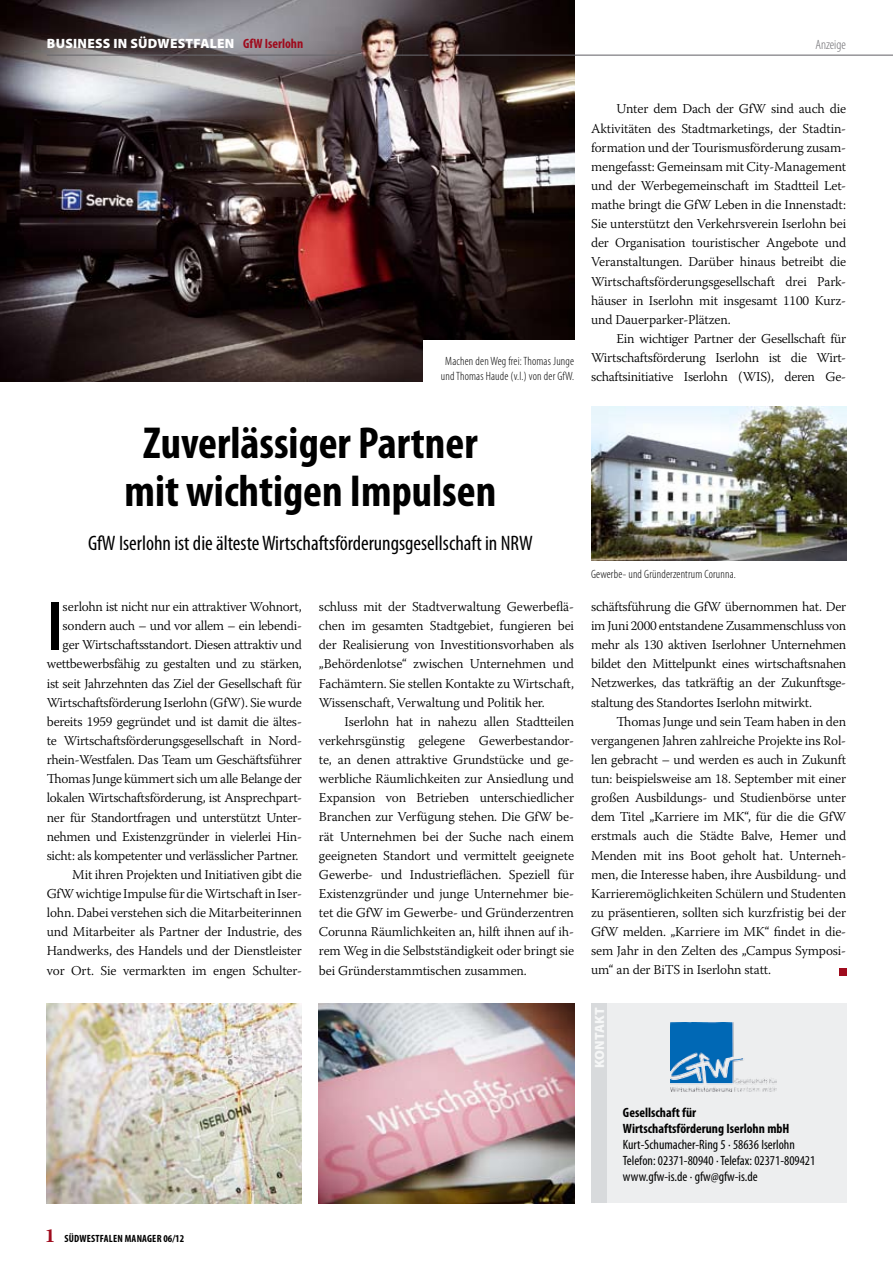
<style>
.page{position:relative;width:893px;height:1263px;background:#fff}
.page>*{position:absolute;margin:0;border:0;box-sizing:border-box;transform-origin:0 0}
.t1{font:600 condensed 70.35px "Myriad Pro";color:#000}
.t2{font:700 condensed 45px/48px "Myriad Pro";color:#000;text-align:center}
.t3{font:condensed 21px "Myriad Pro";color:#000}
.t4{font:300 13.5px/19.2px "Warnock Pro";letter-spacing:-.02em;color:#000;text-align:justify}
.t5{font:condensed 13.5px/16.2px "Myriad Pro";color:#000}
.t6{font:700 condensed 13.5px/16.2px "Myriad Pro";color:#000}
.t7{font:900 13.5px "Myriad Pro";letter-spacing:.02em;color:#fff}
.t8{font:900 13.5px "Myriad Pro";letter-spacing:.02em;color:#f6f7f7}
.t9{font:300 condensed 13.5px "Myriad Pro";color:#68676c}
.t10{font:300 condensed 12px/15px "Myriad Pro";letter-spacing:.015em;color:#000;text-align:center}
.t11{font:700 condensed 10.5px "Myriad Pro";letter-spacing:.02em;color:#000}
.s1{font-weight:700;font-stretch:condensed;color:#9f0b1d}
.s2{font-family:"Warnock Pro";font-stretch:normal;font-size:19.5px;color:#9f0b1d}
</style>
<div class="page">
<img style="left:0;top:0;width:574px;height:382px">
<div style="left:423px;top:341px;width:162px;height:52px;background:#fff"></div>
<hr style="left:455px;top:55px;width:438px;height:1px;background:#68676c">
<hr style="left:395px;top:55px;width:33px;height:1px;background:#68676c">
<hr style="left:47px;top:55px;width:315px;height:1px;background:#68676c">
<div style="left:839px;top:968px;width:7px;height:8px;background:#9f0b1d"></div>
<img style="left:47px;top:1003px;width:255px;height:200px">
<img style="left:591px;top:406px;width:255px;height:155px">
<div style="left:607px;top:1003px;width:239px;height:200px;background:#edeeef"></div>
<div style="left:591px;top:1003px;width:16px;height:200px;background:#d8dadc"></div>
<img style="left:671px;top:1023px;width:105px;height:69px">
<img style="left:319px;top:1003px;width:255px;height:200px">
<p class="t7" style="left:47px;top:34px;width:258px">BUSINESS IN SÜDWESTFALEN <span class="s1">GfW Iserlohn</span></p>
<p class="t9" style="left:815px;top:36px;width:32px">Anzeige</p>
<p class="t10" style="left:441px;top:354px;width:135px">Machen den Weg frei: Thomas Junge und Thomas Haude (v.l.) von der GfW.</p>
<p class="t4" style="left:591px;top:99px;width:257px;text-indent:26px">Unter dem Dach der GfW sind auch die Aktivitäten des Stadtmarketings, der Stadtin&shy;formation und der Tourismusförderung zusam&shy;mengefasst: Gemeinsam mit City-Management und der Werbegemeinschaft im Stadtteil Let&shy;mathe bringt die GfW Leben in die Innenstadt:<br>Sie unterstützt den Verkehrsverein Iserlohn bei der Organisation touristischer Angebote und Veranstaltungen. Darüber hinaus betreibt die Wirtschaftsförderungsgesellschaft drei Park&shy;häuser in Iserlohn mit insgesamt 1100 Kurz&shy;und Dauerparker-Plätzen.</p>
<p class="t4" style="left:591px;top:329px;width:257px;text-indent:26px">Ein wichtiger Partner der Gesellschaft für Wirtschaftsförderung Iserlohn ist die Wirt&shy;schaftsinitiative Iserlohn (WIS), deren Ge-</p>
<h2 class="t2" style="left:124px;top:418px;width:373px">Zuverlässiger Partner mit wichtigen Impulsen</h2>
<h3 class="t3" style="left:88px;top:531px;width:446px">GfW Iserlohn ist die älteste Wirtschaftsförderungsgesellschaft in NRW</h3>
<p class="t4" style="left:47px;top:597px;width:257px;text-align:right">serlohn ist nicht nur ein attraktiver Wohnort, sondern auch – und vor allem – ein lebendi&shy;ger Wirtschaftsstandort. Diesen attraktiv und wettbewerbsfähig zu gestalten und zu stärken, ist seit Jahrzehnten das Ziel der Gesellschaft für Wirtschaftsförderung Iserlohn (GfW). Sie wurde bereits 1959 gegründet und ist damit die ältes&shy;te Wirtschaftsförderungsgesellschaft in Nord&shy;rhein-Westfalen. Das Team um Geschäftsführer Thomas Junge kümmert sich um alle Belange der lokalen Wirtschaftsförderung, ist Ansprechpart&shy;ner für Standortfragen und unterstützt Unter&shy;nehmen und Existenzgründer in vielerlei Hin&shy;sicht: als kompetenter und verlässlicher Partner.<br>Mit ihren Projekten und Initiativen gibt die GfW wichtige Impulse für die Wirtschaft in Iser&shy;lohn. Dabei verstehen sich die Mitarbeiterinnen und Mitarbeiter als Partner der Industrie, des Handwerks, des Handels und der Dienstleister vor Ort. Sie vermarkten im engen Schulter-</p>
<p class="t4" style="left:319px;top:597px;width:257px">schluss mit der Stadtverwaltung Gewerbeflä&shy;chen im gesamten Stadtgebiet, fungieren bei der Realisierung von Investitionsvorhaben als „Behördenlotse“ zwischen Unternehmen und Fachämtern. Sie stellen Kontakte zu Wirtschaft, Wissenschaft, Verwaltung und Politik her.</p>
<h1 class="t1" style="left:47px;top:583px;width:17px">I</h1>
<p class="t4" style="left:319px;top:711px;width:257px;text-indent:26px">Iserlohn hat in nahezu allen Stadtteilen verkehrsgünstig gelegene Gewerbestandor&shy;te, an denen attraktive Grundstücke und ge&shy;werbliche Räumlichkeiten zur Ansiedlung und Expansion von Betrieben unterschiedlicher Branchen zur Verfügung stehen. Die GfW be&shy;rät Unternehmen bei der Suche nach einem geeigneten Standort und vermittelt geeignete Gewerbe- und Industrieflächen. Speziell für Existenzgründer und junge Unternehmer bie&shy;tet die GfW im Gewerbe- und Gründerzentren Corunna Räumlichkeiten an, hilft ihnen auf ih&shy;rem Weg in die Selbstständigkeit oder bringt sie bei Gründerstammtischen zusammen.</p>
<p class="t10" style="left:591px;top:567px;width:146px">Gewerbe- und Gründerzentrum Corunna.</p>
<p class="t4" style="left:591px;top:597px;width:257px">schäftsführung die GfW übernommen hat. Der im Juni 2000 entstandene Zusammenschluss von mehr als 130 aktiven Iserlohner Unternehmen bildet den Mittelpunkt eines wirtschaftsnahen Netzwerkes, das tatkräftig an der Zukunftsge&shy;staltung des Standortes Iserlohn mitwirkt.</p>
<p class="t4" style="left:591px;top:711px;width:257px;text-indent:26px">Thomas Junge und sein Team haben in den vergangenen Jahren zahlreiche Projekte ins Rol&shy;len gebracht – und werden es auch in Zukunft tun: beispielsweise am 18. September mit einer großen Ausbildungs- und Studienbörse unter dem Titel „Karriere im MK“, für die die GfW erstmals auch die Städte Balve, Hemer und Menden mit ins Boot geholt hat. Unterneh&shy;men, die Interesse haben, ihre Ausbildung- und Karrieremöglichkeiten Schülern und Studenten zu präsentieren, sollten sich kurzfristig bei der GfW melden. „Karriere im MK“ findet in die&shy;sem Jahr in den Zelten des „Campus Symposi&shy;um“ an der BiTS in Iserlohn statt.</p>
<p class="t8" style="left:590px;top:1068px;width:63px;rotate:-90deg">KONTAKT</p>
<p class="t6" style="left:623px;top:1104px;width:168px">Gesellschaft für<br>Wirtschaftsförderung Iserlohn mbH</p>
<p class="t5" style="left:623px;top:1136px;width:194px">Kurt-Schumacher-Ring 5 · 58636 Iserlohn<br>Telefon: 02371-80940 · Telefax: 02371-809421 www.gfw-is.de · gfw@gfw-is.de</p>
<p class="t11" style="left:45px;top:1231px;width:141px"><span class="s2">1</span> Südwestfalen Manager 06/12</p>
</div>
